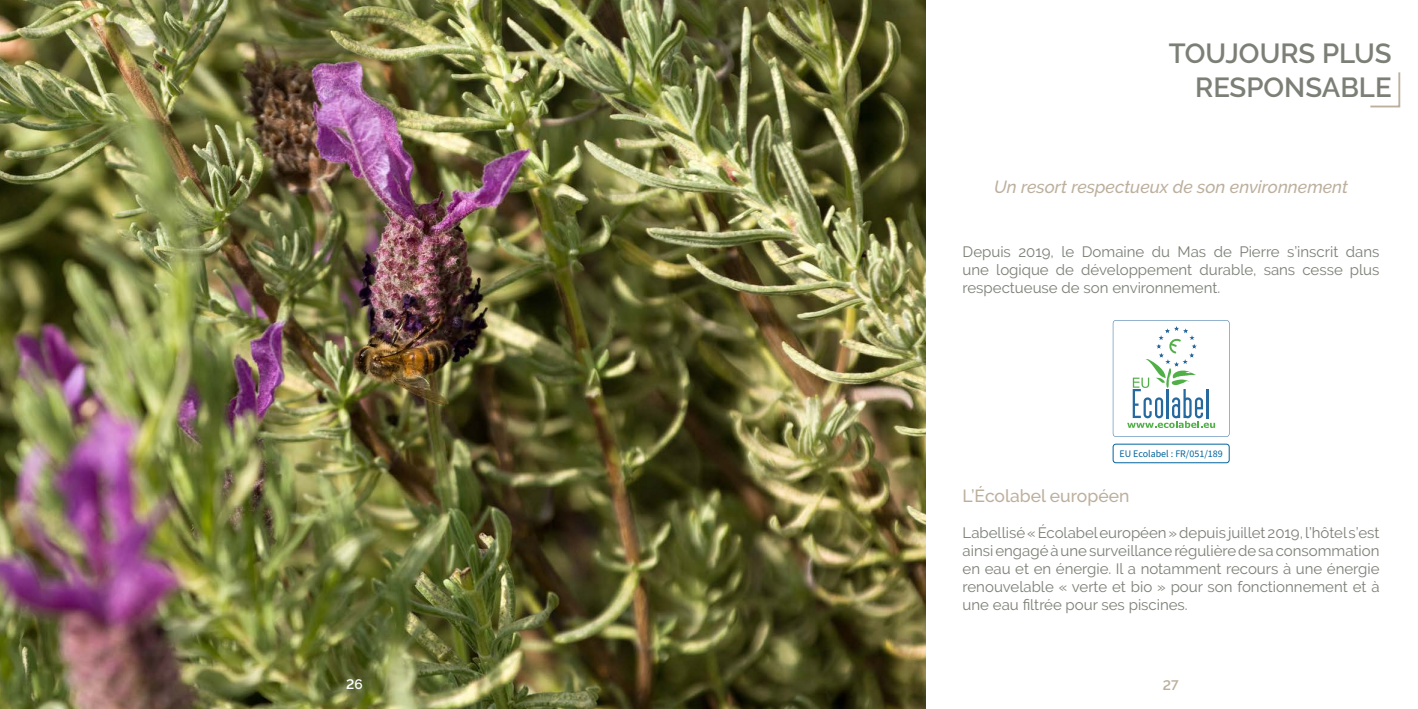
<style>
.page{position:relative;width:1418px;height:709px;background:#fff}
.page>*{position:absolute;margin:0;border:0;box-sizing:border-box;transform-origin:0 0}
.t1{font:600 27.5px "Raleway";color:#7b7f75}
.t2{font:italic 500 17.5px "Raleway";color:#bcaf9d}
.t3{font:500 17.5px "Raleway";color:#bcaf9d}
.t4{font:15px/18px "Raleway";color:#7b7f75;text-align:justify}
.t5{font:600 13.75px "Raleway";color:#fff}
.t6{font:600 13.75px "Raleway";color:#bcaf9d}
.t7{font:10px "Source Sans Pro";color:#00649d}
</style>
<div class="page">
<img style="left:0;top:0;width:925px;height:709px">
<svg style="left:1370px;top:72px;width:31px;height:36px"></svg>
<svg style="left:1112px;top:320px;width:117px;height:117px"></svg>
<div style="left:1112px;top:444px;width:117px;height:19px;border:1px solid #00649d;border-radius:3px"></div>
<p class="t1" style="left:1168px;top:38px;width:224px">TOUJOURS PLUS</p>
<p class="t1" style="left:1195px;top:71px;width:198px">RESPONSABLE</p>
<p class="t2" style="left:994px;top:177px;width:355px">Un resort respectueux de son environnement</p>
<p class="t4" style="left:962px;top:243px;width:418px">Depuis 2019, le Domaine du Mas de Pierre s’inscrit dans une logique de développement durable, sans cesse plus respectueuse de son environnement.</p>
<p class="t7" style="left:1119px;top:447px;width:105px">EU Ecolabel : FR/051/189</p>
<p class="t3" style="left:962px;top:486px;width:168px">L’Écolabel européen</p>
<p class="t4" style="left:962px;top:524px;width:418px">Labellisé « Écolabel européen » depuis juillet 2019, l’hôtel s’est ainsi engagé à une surveillance régulière de sa consommation en eau et en énergie. Il a notamment recours à une énergie renouvelable « verte et bio » pour son fonctionnement et à une eau filtrée pour ses piscines.</p>
<p class="t5" style="left:346px;top:676px;width:18px">26</p>
<p class="t6" style="left:1162px;top:677px;width:17px">27</p>
</div>
